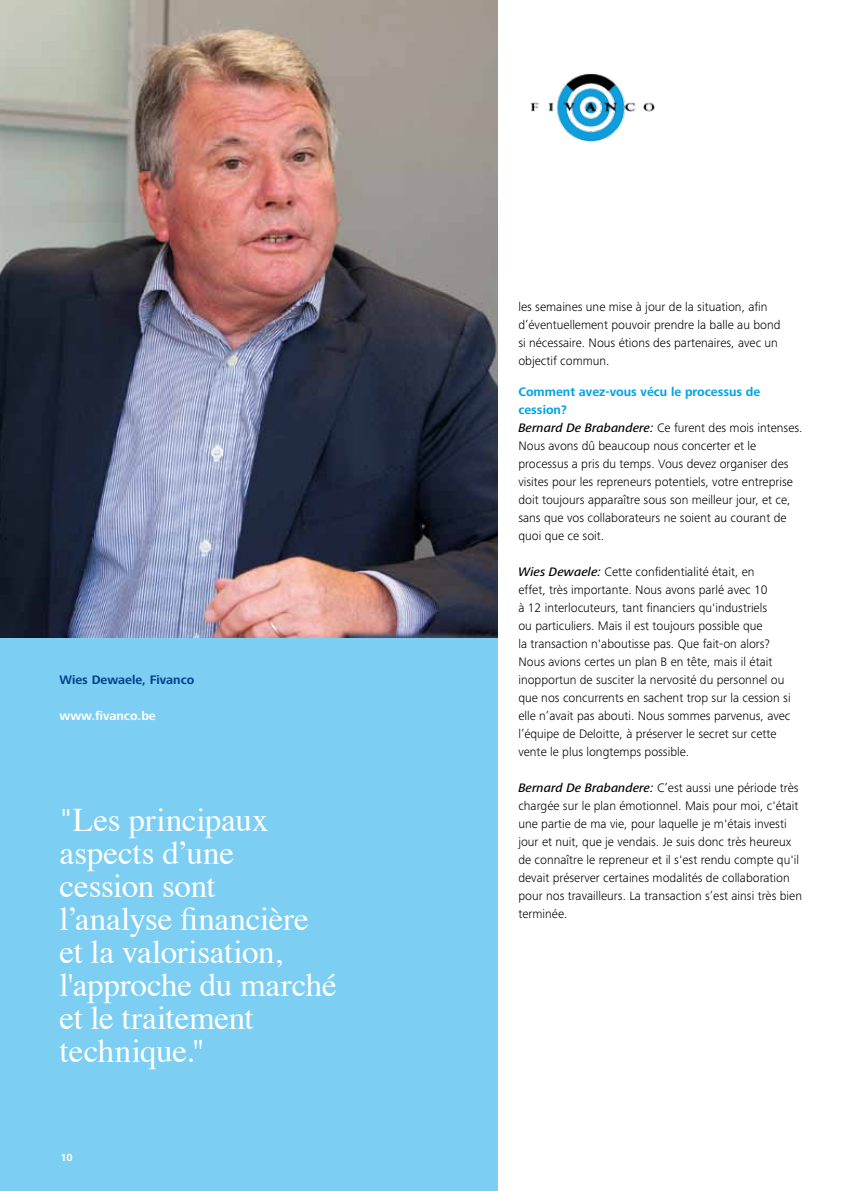
<style>
.page{position:relative;width:864px;height:1191px;background:#fff}
.page>*{position:absolute;margin:0;border:0;box-sizing:border-box;transform-origin:0 0}
.t1{font:33px/33px "Times";letter-spacing:-.01em;color:#fff}
.t2{font:300 12.75px/18px "Frutiger Next Pro";color:#000}
.t3{font:700 12.75px "Frutiger Next Pro";color:#01428b}
.t4{font:700 12.75px "Frutiger Next Pro";color:#fff}
.t5{font:700 10.5px "Frutiger Next Pro";color:#fff}
.s1{font-family:"Frutiger Next Pro";font-weight:300}
.s2{font-weight:700;color:#00a3e2}
.s3{font-weight:500;font-style:italic}
</style>
<div class="page">
<hr style="left:863px;top:0;width:1px;height:1191px;background:#e6eeca">
<img style="left:0;top:0;width:497px;height:638px">
<div style="left:0;top:638px;width:497px;height:553px;background:#7ccef3"></div>
<img style="left:531px;top:73px;width:124px;height:70px">
<p class="t3" style="left:60px;top:672px;width:136px">Wies Dewaele, Fivanco</p>
<p class="t4" style="left:60px;top:708px;width:98px">www.fivanco.be</p>
<h1 class="t1" style="left:60px;top:800px;width:278px"><span class="s1">"</span>Les principaux aspects d’une cession sont l’analyse financière et la valorisation, l'approche du marché et le traitement technique."</h1>
<p class="t5" style="left:60px;top:1151px;width:14px">10</p>
<p class="t2" style="left:518px;top:298px;width:263px">les semaines une mise à jour de la situation, afin d’éventuellement pouvoir prendre la balle au bond si nécessaire. Nous étions des partenaires, avec un objectif commun.</p>
<p class="t2" style="left:518px;top:383px;width:285px"><span class="s2">Comment avez-vous vécu le processus de cession?<br></span><span class="s3">Bernard De Brabandere:</span> Ce furent des mois intenses.<br>Nous avons dû beaucoup nous concerter et le processus a pris du temps. Vous devez organiser des visites pour les repreneurs potentiels, votre entreprise doit toujours apparaître sous son meilleur jour, et ce, sans que vos collaborateurs ne soient au courant de quoi que ce soit.</p>
<p class="t2" style="left:518px;top:563px;width:273px"><span class="s3">Wies Dewaele:</span> Cette confidentialité était, en<br>effet, très importante. Nous avons parlé avec 10<br>à 12 interlocuteurs, tant financiers qu'industriels<br>ou particuliers. Mais il est toujours possible que<br>la transaction n'aboutisse pas. Que fait-on alors?<br>Nous avions certes un plan B en tête, mais il était inopportun de susciter la nervosité du personnel ou que nos concurrents en sachent trop sur la cession si elle n’avait pas abouti. Nous sommes parvenus, avec l’équipe de Deloitte, à préserver le secret sur cette vente le plus longtemps possible.</p>
<p class="t2" style="left:518px;top:779px;width:285px"><span class="s3">Bernard De Brabandere:</span> C’est aussi une période très chargée sur le plan émotionnel. Mais pour moi, c'était une partie de ma vie, pour laquelle je m'étais investi jour et nuit, que je vendais. Je suis donc très heureux de connaître le repreneur et il s'est rendu compte qu'il devait préserver certaines modalités de collaboration pour nos travailleurs. La transaction s’est ainsi très bien terminée.</p>
</div>
